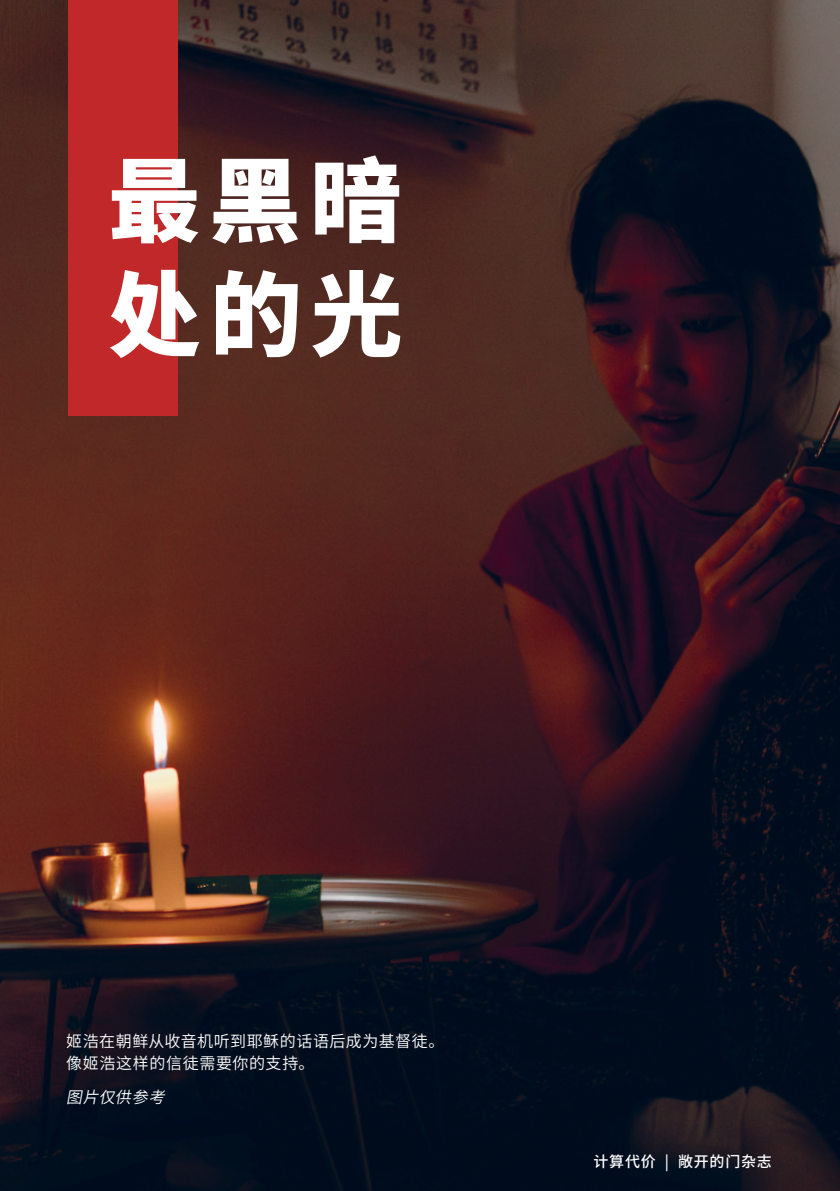
<style>
.page{position:relative;width:840px;height:1191px;background:#fff}
.page>*{position:absolute;margin:0;border:0;box-sizing:border-box;transform-origin:0 0}
.Cover___Title{font:800 92px/114px "Source Han Sans SC";letter-spacing:.095em;color:#fff}
.Photo_caption{font:16px/22px "Source Han Sans SC";letter-spacing:.035em;color:#fff}
.Photo_caption-2{font:italic 16px "Source Han Sans SC";color:#fff}
.t1{font:500 15px "Source Han Sans SC";letter-spacing:.05em;color:#fff}
</style>
<div class="page">
<img style="left:0;top:0;width:839px;height:1191px">
<div style="left:68px;top:0;width:109px;height:416px;background:#c12829"></div>
<p class="Cover___Title" style="left:108px;top:146px;width:296px">最黑暗处的光</p>
<p class="Photo_caption" style="left:66px;top:1031px;width:379px">姬浩在朝鲜从收音机听到耶稣的话语后成为基督徒。像姬浩这样的信徒需要你的支持。</p>
<p class="Photo_caption-2" style="left:66px;top:1088px;width:108px">图片仅供参考</p>
<p class="t1" style="left:593px;top:1152px;width:180px">计算代价 | 敞开的门杂志</p>
</div>
